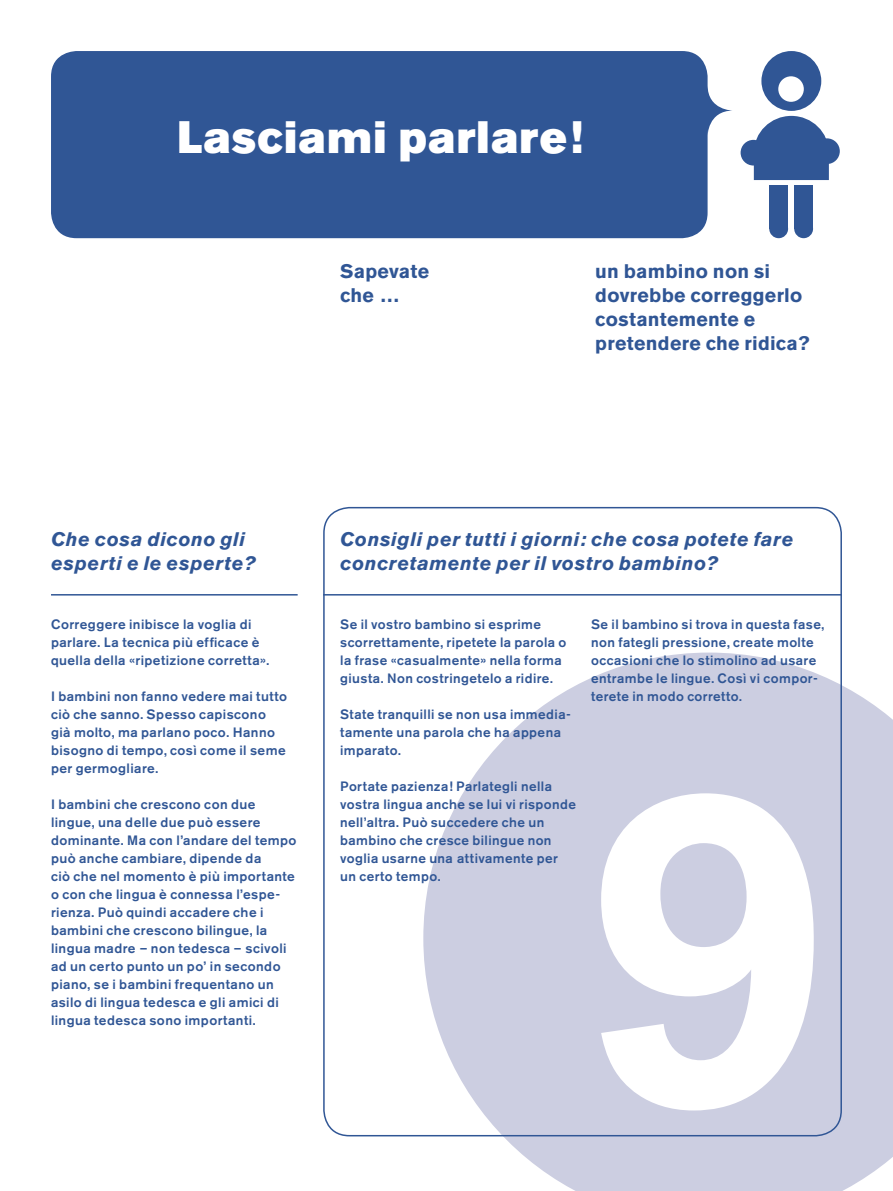
<style>
.page{position:relative;width:893px;height:1191px;background:#fff}
.page>*{position:absolute;margin:0;border:0;box-sizing:border-box;transform-origin:0 0}
.t1{font:500 456.15px "Akzidenz Grotesk BE";color:#fff}
.t2{font:45px "Akzidenz Grotesk BE Super";letter-spacing:.03em;color:#fff}
.t3{font:italic 700 19.5px/24px "Akzidenz Grotesk BE";letter-spacing:.03em;color:#305695}
.t4{font:700 19.5px/24px "Akzidenz Grotesk BE";letter-spacing:.015em;color:#305695}
.t5{font:500 13.5px/18px "Akzidenz Grotesk BE";letter-spacing:.03em;color:#305695}
</style>
<div class="page">
<div style="left:51px;top:51px;width:657px;height:187px;background:#305695;border-radius:26px"></div>
<svg style="left:682px;top:85px;width:51px;height:51px"></svg>
<div style="left:761px;top:51px;width:60px;height:60px;background:#305695;border-radius:50%"></div>
<svg style="left:754px;top:116px;width:75px;height:64px;background:#4b6ca3"></svg>
<div style="left:741px;top:140px;width:25px;height:25px;background:#305695;border-radius:50%"></div>
<div style="left:814px;top:138px;width:26px;height:26px;background:#305695;border-radius:50%"></div>
<div style="left:778px;top:76px;width:26px;height:26px;background:#fff;border-radius:50%"></div>
<div style="left:769px;top:186px;width:19px;height:43px;background:#305695"></div>
<div style="left:769px;top:219px;width:19px;height:19px;background:#305695;border-radius:50%"></div>
<div style="left:794px;top:186px;width:19px;height:43px;background:#305695"></div>
<div style="left:794px;top:219px;width:19px;height:19px;background:#305695;border-radius:50%"></div>
<svg style="left:423px;top:652px;width:470px;height:539px;background:#d1d3e4"></svg>
<hr style="left:51px;top:594px;width:247px;height:1px;background:#305695">
<hr style="left:323px;top:594px;width:519px;height:1px;background:#305695">
<h2 class="t2" style="left:177px;top:111px;width:407px">Lasciami parlare!</h2>
<h3 class="t4" style="left:340px;top:260px;width:90px">Sapevate che …</h3>
<h3 class="t4" style="left:595px;top:260px;width:216px">un bambino non si dovrebbe correggerlo costantemente e pretendere che ridica?</h3>
<h3 class="t3" style="left:51px;top:527px;width:206px">Che cosa dicono gli esperti e le esperte?</h3>
<p class="t5" style="left:51px;top:615px;width:220px">Correggere inibisce la voglia di parlare. La tecnica più efficace è quella della «ripetizione corretta».</p>
<p class="t5" style="left:51px;top:687px;width:238px">I bambini non fanno vedere mai tutto ciò che sanno. Spesso capiscono già molto, ma parlano poco. Hanno bisogno di tempo, così come il seme per germogliare.</p>
<p class="t5" style="left:51px;top:795px;width:247px">I bambini che crescono con due lingue, una delle due può essere dominante. Ma con l’andare del tempo può anche cambiare, dipende da<br>ciò che nel momento è più importante o con che lingua è connessa l’espe&shy;rienza. Può quindi accadere che i bambini che crescono bilingue, la lingua madre – non tedesca – scivoli ad un certo punto un po’ in secondo piano, se i bambini frequentano un asilo di lingua tedesca e gli amici di lingua tedesca sono importanti.</p>
<h3 class="t3" style="left:340px;top:527px;width:455px">Consigli per tutti i giorni: che cosa potete fare concretamente per il vostro bambino?</h3>
<p class="t5" style="left:340px;top:615px;width:228px">Se il vostro bambino si esprime scorrettamente, ripetete la parola o la frase «casualmente» nella forma giusta. Non costringetelo a ridire.</p>
<p class="t5" style="left:340px;top:705px;width:232px">State tranquilli se non usa immedia&shy;tamente una parola che ha appena imparato.</p>
<p class="t5" style="left:340px;top:777px;width:237px">Portate pazienza! Parlategli nella vostra lingua anche se lui vi risponde nell’altra. Può succedere che un bambino che cresce bilingue non voglia usarne una attivamente per un certo tempo.</p>
<p class="t5" style="left:591px;top:615px;width:235px">Se il bambino si trova in questa fase, non fategli pressione, create molte occasioni che lo stimolino ad usare entrambe le lingue. Così vi compor&shy;terete in modo corretto.</p>
<h1 class="t1" style="left:578px;top:667px;width:258px">9</h1>
</div>
